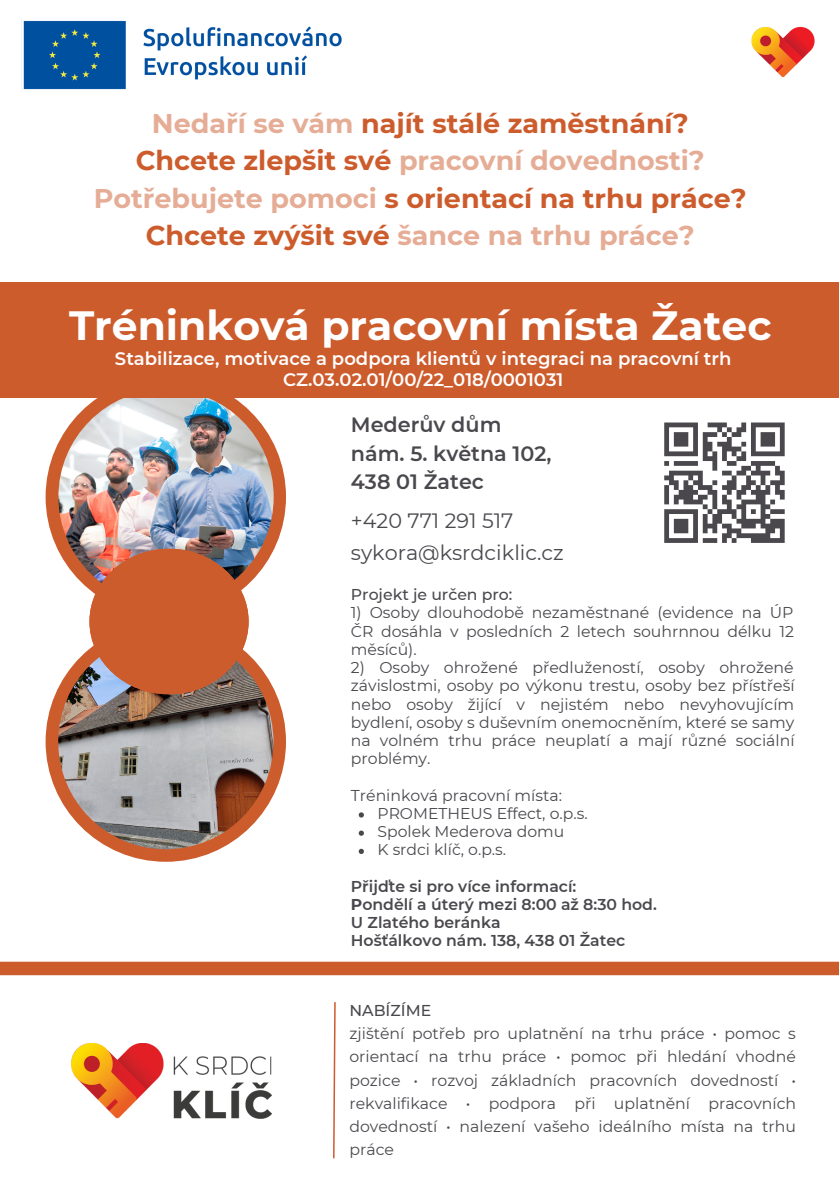
<style>
.page{position:relative;width:839px;height:1191px;background:#fff}
.page>*{position:absolute;margin:0;border:0;box-sizing:border-box;transform-origin:0 0}
.t1{font:700 40.8px "Montserrat";color:#fff}
.t2{font:700 27px "Montserrat";color:#cd5c2d}
.t3{font:700 27px "Montserrat";color:#e6ad96}
.t4{font:600 20.8px "Montserrat";color:#4a484d}
.t5{font:20.8px "Montserrat";color:#4a484d}
.t6{font:600 18px/21px "Montserrat";color:#fff;text-align:center}
.t7{font:15.8px/23px "Montserrat";color:#4a484d;text-align:justify}
.t8{font:500 15.8px "Montserrat";color:#4a484d}
.t9{font:15.6px/18.2px "Montserrat";color:#4a484d;text-align:justify}
.t10{font:600 15.6px "Montserrat";color:#4a484d}
.t11{font:500 15.6px "Montserrat";color:#4a484d}
.s1{color:#e6ad96}
.s2{color:#cd5c2d}
.s3{font-weight:700}
</style>
<div class="page">
<img style="left:72px;top:1043px;width:199px;height:75px">
<div style="left:0;top:962px;width:838px;height:13px;background:#cd5c2d"></div>
<svg style="left:46px;top:398px;width:240px;height:191px"></svg>
<img style="left:58px;top:389px;width:216px;height:215px;border-radius:50%">
<div style="left:0;top:282px;width:838px;height:116px;background:#cd5c2d"></div>
<svg style="left:664px;top:423px;width:120px;height:120px"></svg>
<div style="left:751px;top:538px;width:33px;height:5px;background:#4a484d"></div>
<svg style="left:46px;top:649px;width:240px;height:213px"></svg>
<img style="left:58px;top:634px;width:215px;height:215px;border-radius:50%">
<svg style="left:89px;top:549px;width:160px;height:145px;background:#c1633f"></svg>
<img style="left:23px;top:20px;width:319px;height:70px">
<img style="left:751px;top:26px;width:64px;height:51px">
<svg style="left:359px;top:812px;width:5px;height:6px"></svg>
<svg style="left:359px;top:831px;width:5px;height:5px"></svg>
<svg style="left:359px;top:849px;width:5px;height:5px"></svg>
<svg style="left:333px;top:1002px;width:3px;height:157px"></svg>
<p class="t2" style="left:152px;top:107px;width:538px"><span class="s1">Nedaří se vám</span> najít stálé zaměstnání?</p>
<p class="t3" style="left:136px;top:144px;width:570px"><span class="s2">Chcete zlepšit své</span> pracovní dovednosti?</p>
<p class="t2" style="left:94px;top:182px;width:654px"><span class="s1">Potřebujete pomoci</span> s orientací na trhu práce?</p>
<p class="t3" style="left:146px;top:219px;width:550px"><span class="s2">Chcete zvýšit své</span> šance na trhu práce?</p>
<p class="t1" style="left:69px;top:300px;width:703px">Tréninková pracovní místa Žatec</p>
<p class="t6" style="left:115px;top:348px;width:618px">Stabilizace, motivace a podpora klientů v integraci na pracovní trh<br>CZ.03.02.01/00/22_018/0001031</p>
<p class="t4" style="left:351px;top:412px;width:152px">Mederův dům</p>
<p class="t4" style="left:351px;top:441px;width:202px">nám. 5. května 102,</p>
<p class="t4" style="left:351px;top:469px;width:135px">438 01 Žatec</p>
<p class="t5" style="left:351px;top:507px;width:164px">+420 771 291 517</p>
<p class="t5" style="left:351px;top:540px;width:214px">sykora@ksrdciklic.cz</p>
<p class="t11" style="left:351px;top:585px;width:163px">Projekt je určen pro:</p>
<p class="t9" style="left:351px;top:604px;width:444px">1) Osoby dlouhodobě nezaměstnané (evidence na ÚP ČR dosáhla v posledních 2 letech souhrnnou délku 12 měsíců).</p>
<p class="t9" style="left:351px;top:658px;width:445px">2) Osoby ohrožené předlužeností, osoby ohrožené závislostmi, osoby po výkonu trestu, osoby bez přístřeší nebo osoby žijící v nejistém nebo nevyhovujícím bydlení, osoby s duševním onemocněním, které se samy na volném trhu práce neuplatí a mají různé sociální problémy.</p>
<p class="t9" style="left:351px;top:786px;width:213px">Tréninková pracovní místa:</p>
<p class="t9" style="left:377px;top:804px;width:212px">PROMETHEUS Effect, o.p.s.</p>
<p class="t9" style="left:377px;top:822px;width:188px">Spolek Mederova domu</p>
<p class="t9" style="left:377px;top:841px;width:130px">K srdci klíč, o.p.s.</p>
<p class="t10" style="left:351px;top:877px;width:227px">Přijďte si pro více informací:</p>
<p class="t10" style="left:351px;top:895px;width:307px"><span class="s3">P</span>ondělí a úterý mezi 8:00 až 8:30 hod.</p>
<p class="t10" style="left:351px;top:913px;width:151px">U Zlatého beránka</p>
<p class="t10" style="left:351px;top:931px;width:276px">Hošťálkovo nám. 138, 438 01 Žatec</p>
<p class="t8" style="left:349px;top:1001px;width:83px">NABÍZÍME</p>
<p class="t7" style="left:349px;top:1022px;width:448px">zjištění potřeb pro uplatnění na trhu práce • pomoc s orientací na trhu práce • pomoc při hledání vhodné pozice • rozvoj základních pracovních dovedností • rekvalifikace • podpora při uplatnění pracovních dovedností • nalezení vašeho ideálního místa na trhu práce</p>
</div>
